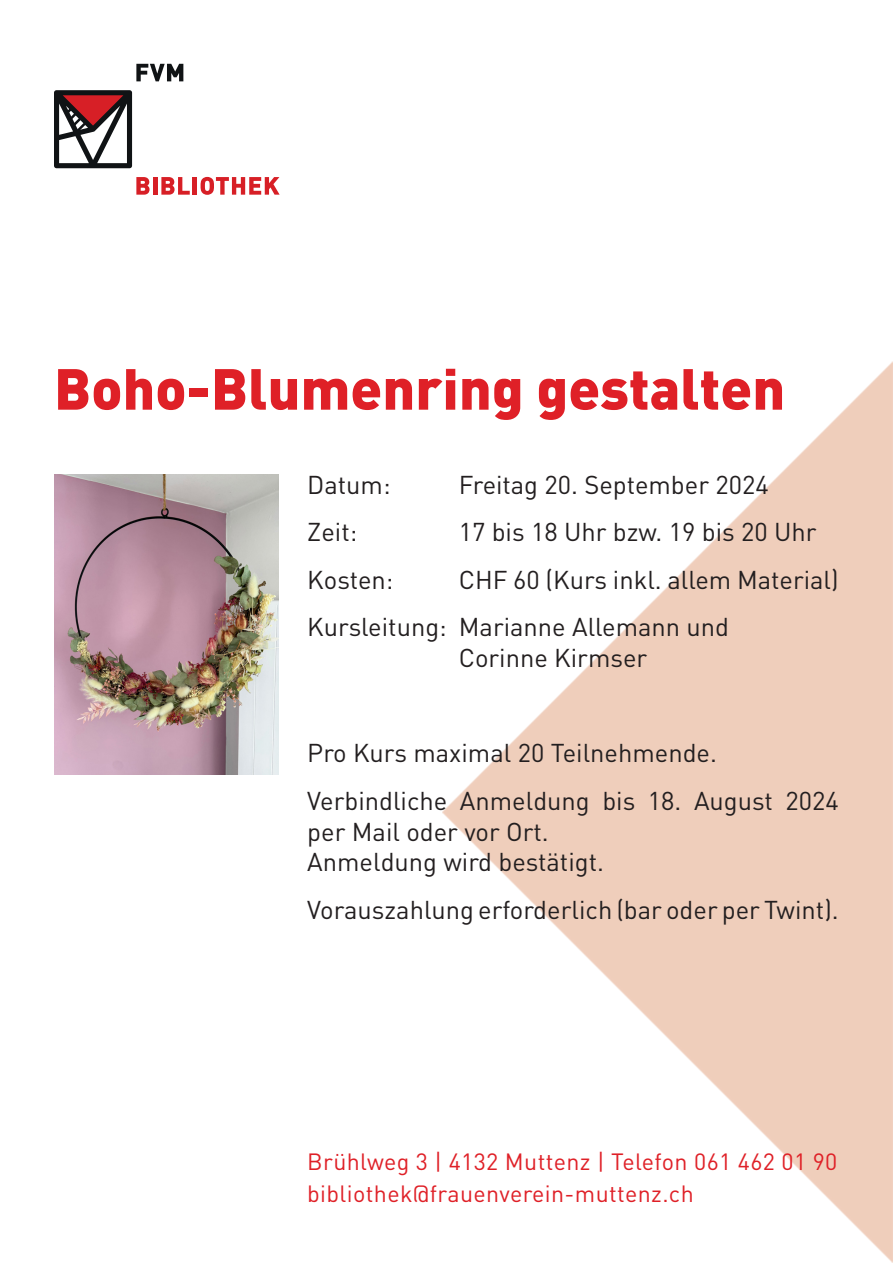
<style>
.page{position:relative;width:893px;height:1263px;background:#fff}
.page>*{position:absolute;margin:0;border:0;box-sizing:border-box;transform-origin:0 0}
.t1{font:900 57px "DIN";color:#df2027}
.t2{font:25.5px/30.6px "DIN Pro";color:#231f20}
.t3{font:23.25px "DIN Pro";letter-spacing:.015em;color:#df2027}
</style>
<div class="page">
<img style="left:442px;top:361px;width:451px;height:902px">
<svg style="left:136px;top:64px;width:47px;height:17px"></svg>
<svg style="left:54px;top:90px;width:78px;height:78px"></svg>
<svg style="left:136px;top:177px;width:14px;height:18px"></svg>
<hr style="left:153px;top:177px;width:4px;height:18px;background:#d71f26">
<svg style="left:161px;top:177px;width:29px;height:18px"></svg>
<hr style="left:193px;top:177px;width:4px;height:18px;background:#d71f26">
<svg style="left:200px;top:177px;width:80px;height:18px"></svg>
<img style="left:54px;top:474px;width:224px;height:301px">
<p class="t1" style="left:54px;top:351px;width:733px">Boho-Blumenring gestalten</p>
<p class="t2" style="left:307px;top:468px;width:85px">Datum:</p>
<p class="t2" style="left:459px;top:468px;width:311px">Freitag 20. September 2024</p>
<p class="t2" style="left:307px;top:516px;width:52px">Zeit:</p>
<p class="t2" style="left:459px;top:516px;width:359px">17 bis 18 Uhr bzw. 19 bis 20 Uhr</p>
<p class="t2" style="left:307px;top:563px;width:88px">Kosten:</p>
<p class="t2" style="left:459px;top:563px;width:381px">CHF 60 (Kurs inkl. allem Material)</p>
<p class="t2" style="left:307px;top:611px;width:423px">Kursleitung: Marianne Allemann und</p>
<p class="t2" style="left:459px;top:641px;width:190px">Corinne Kirmser</p>
<p class="t2" style="left:307px;top:737px;width:411px">Pro Kurs maximal 20 Teilnehmende.</p>
<p class="t2" style="left:307px;top:784px;width:533px">Verbindliche Anmeldung bis 18. August 2024 per Mail oder vor Ort.</p>
<p class="t2" style="left:307px;top:845px;width:298px">Anmeldung wird bestätigt.</p>
<p class="t2" style="left:307px;top:893px;width:533px">Vorauszahlung erforderlich (bar oder per Twint).</p>
<p class="t3" style="left:307px;top:1146px;width:532px">Brühlweg 3 | 4132 Muttenz | Telefon 061 462 01 90</p>
<p class="t3" style="left:307px;top:1178px;width:388px">bibliothek@frauenverein-muttenz.ch</p>
</div>
